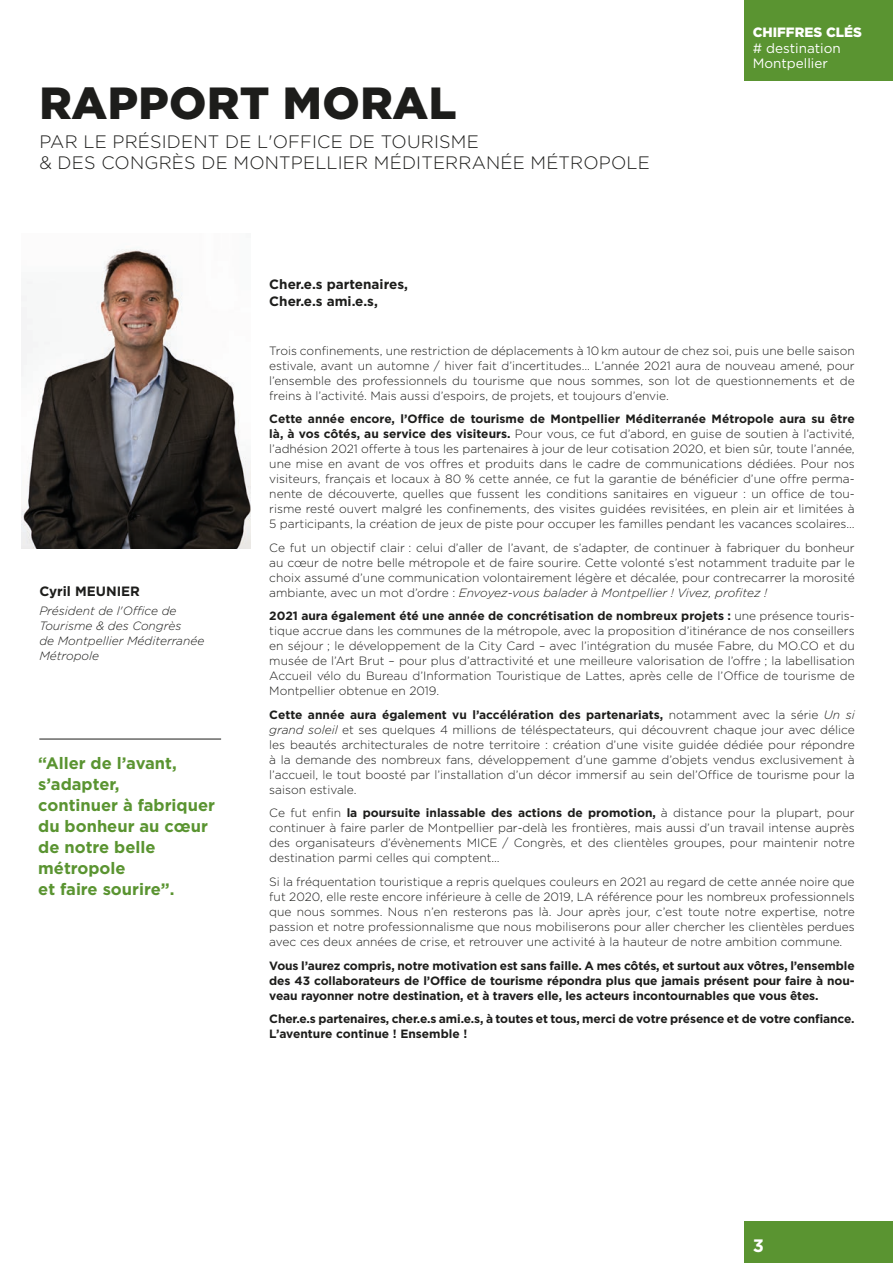
<style>
.page{position:relative;width:893px;height:1263px;background:#fff}
.page>*{position:absolute;margin:0;border:0;box-sizing:border-box;transform-origin:0 0}
.t1{font:900 45px "Gotham";letter-spacing:.01em;color:#1d1d1b}
.t2{font:300 18px/21px "Gotham";letter-spacing:.01em;color:#1d1d1b}
.t3{font:700 18px "Gotham";color:#fff}
.t4{font:700 16.5px/21px "Gotham";color:#5a9431}
.t5{font:700 13.5px/16.5px "Gotham";color:#1d1d1b}
.t6{font:13.5px/15px "Gotham";color:#fff}
.t7{font:900 13.5px "Gotham";color:#fff}
.t8{font:300 12px/15px "Gotham";color:#1d1d1b;text-align:justify}
.t9{font:700 12px/15px "Gotham";letter-spacing:-.01em;color:#1d1d1b;text-align:justify}
.t10{font:italic 300 12px/15px "Gotham";color:#1d1d1b}
.s1{font-weight:700}
.s2{font-style:italic}
</style>
<div class="page">
<div style="left:744px;top:1222px;width:149px;height:41px;background:#5a9431"></div>
<div style="left:744px;top:0;width:149px;height:81px;background:#5a9431"></div>
<img style="left:21px;top:249px;width:230px;height:300px">
<hr style="left:39px;top:739px;width:182px;height:1px;background:#1d1d1b">
<h1 class="t1" style="left:39px;top:72px;width:419px">RAPPORT MORAL</h1>
<h2 class="t2" style="left:39px;top:131px;width:612px">PAR LE PRÉSIDENT DE L'OFFICE DE TOURISME<br>&amp; DES CONGRÈS DE MONTPELLIER MÉDITERRANÉE MÉTROPOLE</h2>
<p class="t7" style="left:753px;top:23px;width:111px">CHIFFRES CLÉS</p>
<p class="t6" style="left:753px;top:40px;width:90px"># destination<br>Montpellier</p>
<p class="t5" style="left:39px;top:582px;width:102px">Cyril MEUNIER</p>
<p class="t10" style="left:39px;top:603px;width:167px">Président de l'Office de<br>Tourisme &amp; des Congrès<br>de Montpellier Méditerranée<br>Métropole</p>
<h3 class="t4" style="left:38px;top:753px;width:178px">“Aller de l’avant, s’adapter,<br>continuer à fabriquer du bonheur au cœur de notre belle métropole<br>et faire sourire”.</h3>
<p class="t5" style="left:269px;top:276px;width:140px">Cher.e.s partenaires,<br>Cher.e.s ami.e.s,</p>
<p class="t8" style="left:269px;top:343px;width:587px">Trois confinements, une restriction de déplacements à 10 km autour de chez soi, puis une belle saison estivale, avant un automne / hiver fait d’incertitudes… L’année 2021 aura de nouveau amené, pour l’ensemble des professionnels du tourisme que nous sommes, son lot de questionnements et de freins à l’activité. Mais aussi d’espoirs, de projets, et toujours d’envie.</p>
<p class="t8" style="left:269px;top:411px;width:587px"><span class="s1">Cette année encore, l’Office de tourisme de Montpellier Méditerranée Métropole aura su être là, à vos côtés, au service des visiteurs.</span> Pour vous, ce fut d’abord, en guise de soutien à l’activité, l’adhésion 2021 offerte à tous les partenaires à jour de leur cotisation 2020, et bien sûr, toute l’année, une mise en avant de vos offres et produits dans le cadre de communications dédiées. Pour nos visiteurs, français et locaux à 80 % cette année, ce fut la garantie de bénéficier d’une offre perma&shy;nente de découverte, quelles que fussent les conditions sanitaires en vigueur : un office de tou&shy;risme resté ouvert malgré les confinements, des visites guidées revisitées, en plein air et limitées à 5 participants, la création de jeux de piste pour occuper les familles pendant les vacances scolaires…</p>
<p class="t8" style="left:269px;top:540px;width:587px">Ce fut un objectif clair : celui d’aller de l’avant, de s’adapter, de continuer à fabriquer du bonheur au cœur de notre belle métropole et de faire sourire. Cette volonté s’est notamment traduite par le choix assumé d’une communication volontairement légère et décalée, pour contrecarrer la morosité ambiante, avec un mot d’ordre : <span class="s2">Envoyez-vous balader à Montpellier ! Vivez, profitez !</span></p>
<p class="t8" style="left:269px;top:608px;width:587px"><span class="s1">2021 aura également été une année de concrétisation de nombreux projets :</span> une présence touris&shy;tique accrue dans les communes de la métropole, avec la proposition d’itinérance de nos conseillers en séjour ; le développement de la City Card – avec l’intégration du musée Fabre, du MO.CO et du musée de l’Art Brut – pour plus d’attractivité et une meilleure valorisation de l’offre ; la labellisation Accueil vélo du Bureau d’Information Touristique de Lattes, après celle de l’Office de tourisme de Montpellier obtenue en 2019.</p>
<p class="t8" style="left:269px;top:707px;width:587px"><span class="s1">Cette année aura également vu l’accélération des partenariats,</span> notamment avec la série <span class="s2">Un si grand soleil</span> et ses quelques 4 millions de téléspectateurs, qui découvrent chaque jour avec délice les beautés architecturales de notre territoire : création d’une visite guidée dédiée pour répondre à la demande des nombreux fans, développement d’une gamme d’objets vendus exclusivement à l’accueil, le tout boosté par l’installation d’un décor immersif au sein del’Office de tourisme pour la saison estivale.</p>
<p class="t8" style="left:269px;top:805px;width:587px">Ce fut enfin <span class="s1">la poursuite inlassable des actions de promotion,</span> à distance pour la plupart, pour continuer à faire parler de Montpellier par-delà les frontières, mais aussi d’un travail intense auprès des organisateurs d’évènements MICE / Congrès, et des clientèles groupes, pour maintenir notre destination parmi celles qui comptent…</p>
<p class="t8" style="left:269px;top:874px;width:587px">Si la fréquentation touristique a repris quelques couleurs en 2021 au regard de cette année noire que fut 2020, elle reste encore inférieure à celle de 2019, LA référence pour les nombreux professionnels que nous sommes. Nous n’en resterons pas là. Jour après jour, c’est toute notre expertise, notre passion et notre professionnalisme que nous mobiliserons pour aller chercher les clientèles perdues avec ces deux années de crise, et retrouver une activité à la hauteur de notre ambition commune.</p>
<p class="t9" style="left:269px;top:958px;width:587px">Vous l’aurez compris, notre motivation est sans faille. A mes côtés, et surtout aux vôtres, l’ensemble des 43 collaborateurs de l’Office de tourisme répondra plus que jamais présent pour faire à nou&shy;veau rayonner notre destination, et à travers elle, les acteurs incontournables que vous êtes.</p>
<p class="t9" style="left:269px;top:1011px;width:587px">Cher.e.s partenaires, cher.e.s ami.e.s, à toutes et tous, merci de votre présence et de votre confiance.<br>L’aventure continue ! Ensemble !</p>
<h2 class="t3" style="left:753px;top:1233px;width:13px">3</h2>
</div>
